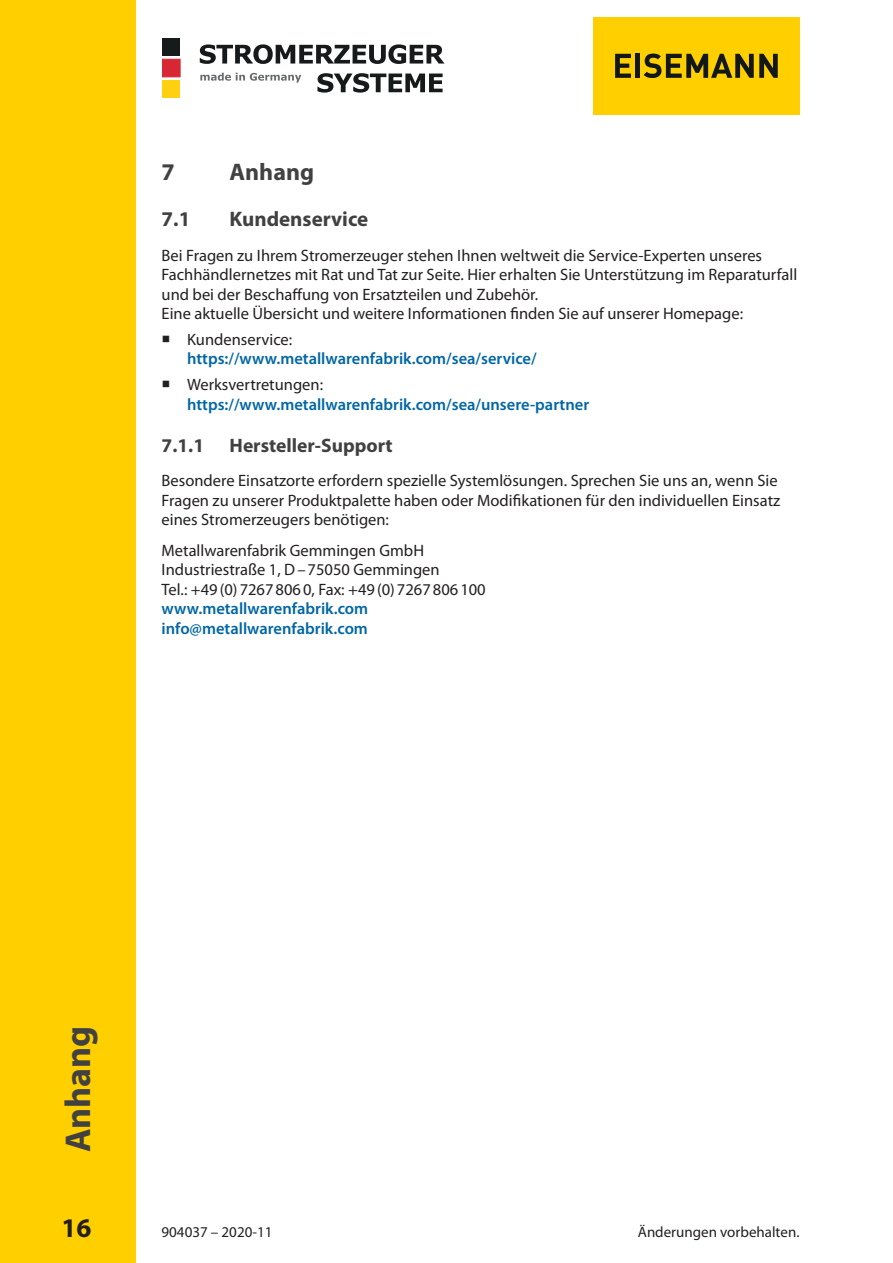
<style>
.page{position:relative;width:893px;height:1263px;background:#fff}
.page>*{position:absolute;margin:0;border:0;box-sizing:border-box;transform-origin:0 0}
.t1{font:700 36px "Myriad Pro";color:#414142}
.t2{font:700 27px "Myriad Pro";color:#231f20}
.t3{font:700 24px "Myriad Pro";color:#414142}
.t4{font:700 21px "Myriad Pro";color:#414142}
.t5{font:700 19.5px "Myriad Pro";color:#414142}
.tx11__Fließtext{font:16.5px/19.5px "Myriad Pro";color:#231f20}
.t6{font:600 16.5px/19.5px "Myriad Pro";color:#0066a5}
.t7{font:15px "Myriad Pro";color:#231f20}
.s1{font-weight:400;color:#231f20}
.s2{font-weight:600;color:#0066a5}
</style>
<div class="page">
<svg style="left:317px;top:73px;width:126px;height:20px"></svg>
<svg style="left:200px;top:44px;width:244px;height:20px"></svg>
<svg style="left:200px;top:73px;width:101px;height:10px"></svg>
<div style="left:162px;top:38px;width:18px;height:18px;background:#171a1b"></div>
<div style="left:162px;top:80px;width:18px;height:18px;background:#ffd00f"></div>
<div style="left:162px;top:59px;width:18px;height:18px;background:#d72732;border:1px solid #d72732"></div>
<div style="left:0;top:0;width:136px;height:1263px;background:#ffcf00"></div>
<div style="left:593px;top:17px;width:206px;height:98px;background:#ffcf00"></div>
<hr style="left:636px;top:54px;width:4px;height:24px;background:#121718">
<svg style="left:615px;top:54px;width:16px;height:24px"></svg>
<svg style="left:644px;top:54px;width:134px;height:24px"></svg>
<p class="t3" style="left:162px;top:156px;width:15px">7</p>
<p class="t3" style="left:230px;top:156px;width:86px">Anhang</p>
<p class="t4" style="left:162px;top:205px;width:30px">7.1</p>
<p class="t4" style="left:230px;top:205px;width:140px">Kundenservice</p>
<p class="tx11__Fließtext" style="left:162px;top:245px;width:637px">Bei Fragen zu Ihrem Stromerzeuger stehen Ihnen weltweit die Service-Experten unseres Fachhändlernetzes mit Rat und Tat zur Seite. Hier erhalten Sie Unterstützung im Reparaturfall und bei der Beschaffung von Ersatzteilen und Zubehör.<br>Eine aktuelle Übersicht und weitere Informationen finden Sie auf unserer Homepage:</p>
<p class="t6" style="left:187px;top:329px;width:351px"><span class="s1">Kundenservice: </span>https://www.metallwarenfabrik.com/sea/service/</p>
<p class="t6" style="left:187px;top:375px;width:404px"><span class="s1">Werksvertretungen: </span>https://www.metallwarenfabrik.com/sea/unsere-partner</p>
<p class="t5" style="left:162px;top:433px;width:44px">7.1.1</p>
<p class="t5" style="left:230px;top:433px;width:165px">Hersteller-Support</p>
<p class="tx11__Fließtext" style="left:162px;top:471px;width:620px">Besondere Einsatzorte erfordern spezielle Systemlösungen. Sprechen Sie uns an, wenn Sie<br>Fragen zu unserer Produktpalette haben oder Modifikationen für den individuellen Einsatz eines Stromerzeugers benötigen:</p>
<p class="tx11__Fließtext" style="left:162px;top:540px;width:326px">Metallwarenfabrik Gemmingen GmbH Industriestraße 1, D–75050 Gemmingen<br>Tel.: +49(0)72678060, Fax: +49(0)7267806100 <span class="s2">www.metallwarenfabrik.com info@metallwarenfabrik.com</span></p>
<h1 class="t1" style="left:54px;top:1152px;width:128px;rotate:-90deg">Anhang</h1>
<h2 class="t2" style="left:62px;top:1211px;width:31px">16</h2>
<p class="t7" style="left:162px;top:1223px;width:112px">904037 – 2020-11</p>
<p class="t7" style="left:638px;top:1223px;width:163px">Änderungen vorbehalten.</p>
</div>
